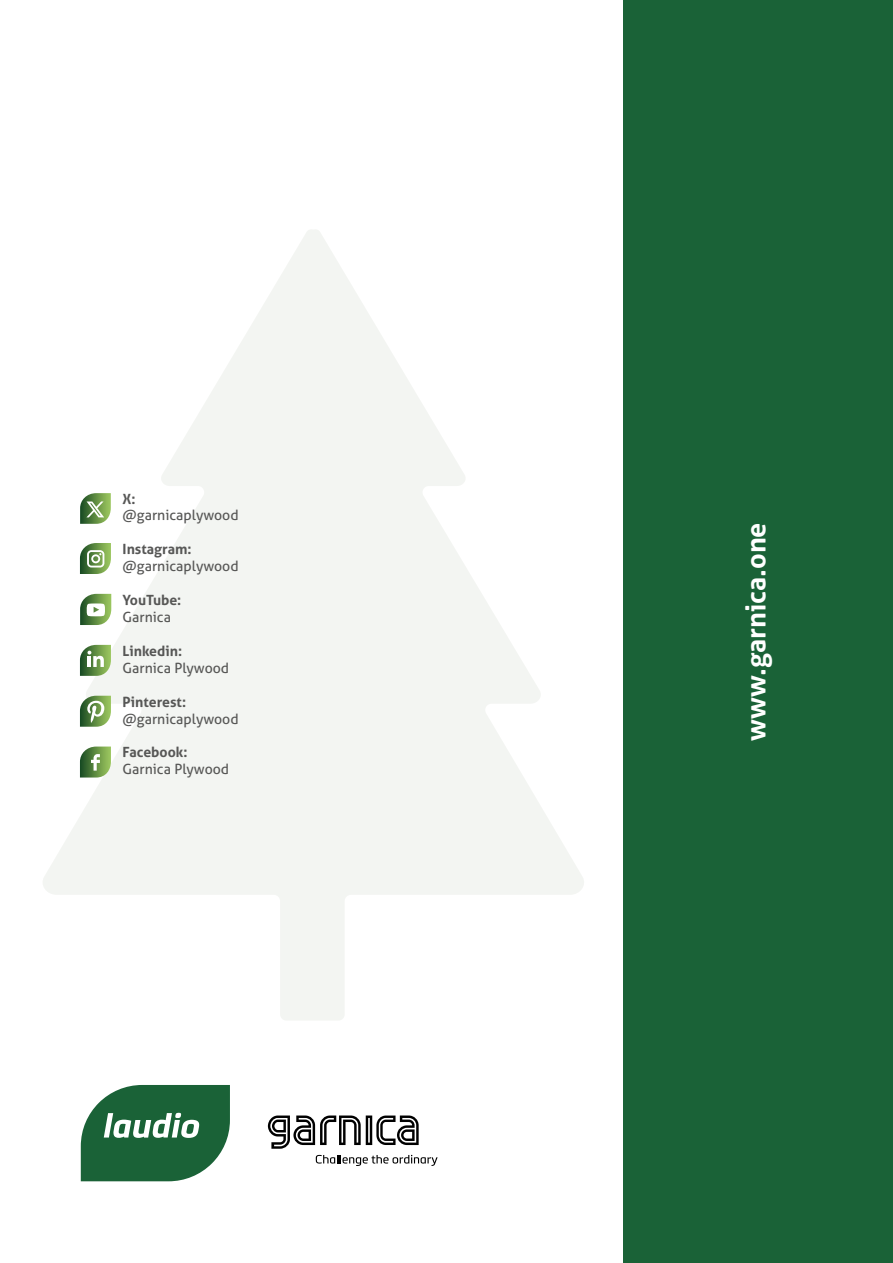
<style>
.page{position:relative;width:893px;height:1263px;background:#fff}
.page>*{position:absolute;margin:0;border:0;box-sizing:border-box;transform-origin:0 0}
.t1{font:700 27px "Aller";color:#fff}
.t2{font:14.1px "Aller";color:#575756}
.t3{font:700 14.1px "Aller";color:#575756}
</style>
<div class="page">
<svg style="left:43px;top:230px;width:541px;height:790px"></svg>
<svg style="left:80px;top:493px;width:31px;height:31px"></svg>
<div style="left:623px;top:0;width:270px;height:1263px;background:#1a6237"></div>
<svg style="left:316px;top:1155px;width:122px;height:11px"></svg>
<svg style="left:268px;top:1115px;width:151px;height:34px"></svg>
<svg style="left:80px;top:594px;width:31px;height:31px"></svg>
<svg style="left:80px;top:543px;width:31px;height:31px"></svg>
<svg style="left:80px;top:696px;width:31px;height:31px"></svg>
<svg style="left:81px;top:1085px;width:149px;height:96px"></svg>
<svg style="left:80px;top:746px;width:31px;height:31px"></svg>
<svg style="left:80px;top:645px;width:31px;height:31px"></svg>
<p class="t3" style="left:123px;top:490px;width:15px">X:</p>
<p class="t2" style="left:123px;top:507px;width:118px">@garnicaplywood</p>
<p class="t3" style="left:123px;top:541px;width:70px">Instagram:</p>
<p class="t2" style="left:123px;top:558px;width:118px">@garnicaplywood</p>
<p class="t3" style="left:123px;top:591px;width:60px">YouTube:</p>
<p class="t2" style="left:123px;top:608px;width:50px">Garnica</p>
<p class="t3" style="left:123px;top:642px;width:61px">Linkedin:</p>
<p class="t2" style="left:123px;top:659px;width:108px">Garnica Plywood</p>
<p class="t3" style="left:123px;top:693px;width:65px">Pinterest:</p>
<p class="t2" style="left:123px;top:710px;width:118px">@garnicaplywood</p>
<p class="t3" style="left:123px;top:744px;width:66px">Facebook:</p>
<p class="t2" style="left:123px;top:761px;width:108px">Garnica Plywood</p>
<h1 class="t1" style="left:739px;top:740px;width:220px;rotate:-90deg">www.garnica.one</h1>
</div>
